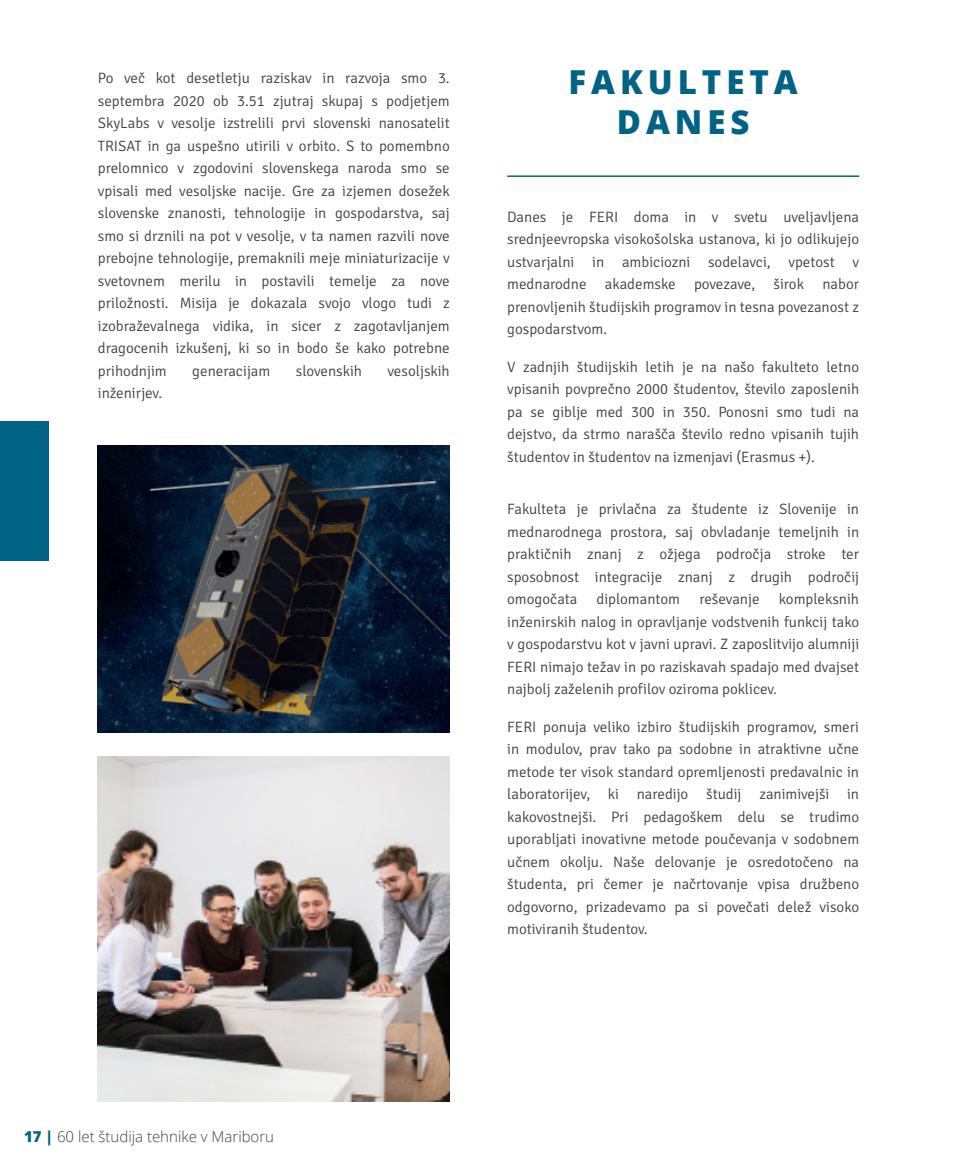
<style>
.page{position:relative;width:957px;height:1170px;background:#fff}
.page>*{position:absolute;margin:0;border:0;box-sizing:border-box;transform-origin:0 0}
.t1{font:800 33px "Open Sans";letter-spacing:.15em;color:#006284}
.t2{font:300 15px "Signika";color:#404041}
.t3{font:300 15px "Open Sans";color:#404041}
.s1{font-weight:800;color:#006284}
</style>
<div class="page">
<hr style="left:507px;top:175px;width:352px;height:2px;background:#006284">
<div style="left:0;top:421px;width:49px;height:140px;background:#006284"></div>
<img style="left:98px;top:445px;width:352px;height:287px">
<img style="left:98px;top:756px;width:352px;height:345px">
<p class="t2" style="left:98px;top:70px;width:353px">Po več kot desetletju raziskav in razvoja smo 3.</p>
<p class="t2" style="left:98px;top:92px;width:353px">septembra 2020 ob 3.51 zjutraj skupaj s podjetjem</p>
<p class="t2" style="left:98px;top:115px;width:353px">SkyLabs v vesolje izstrelili prvi slovenski nanosatelit</p>
<p class="t2" style="left:98px;top:137px;width:353px">TRISAT in ga uspešno utirili v orbito. S to pomembno</p>
<p class="t2" style="left:98px;top:160px;width:353px">prelomnico v zgodovini slovenskega naroda smo se</p>
<p class="t2" style="left:98px;top:182px;width:353px">vpisali med vesoljske nacije. Gre za izjemen dosežek</p>
<p class="t2" style="left:98px;top:205px;width:353px">slovenske znanosti, tehnologije in gospodarstva, saj</p>
<p class="t2" style="left:98px;top:227px;width:353px">smo si drznili na pot v vesolje, v ta namen razvili nove</p>
<p class="t2" style="left:98px;top:250px;width:353px">prebojne tehnologije, premaknili meje miniaturizacije v</p>
<p class="t2" style="left:98px;top:272px;width:353px">svetovnem merilu in postavili temelje za nove</p>
<p class="t2" style="left:98px;top:295px;width:353px">priložnosti. Misija je dokazala svojo vlogo tudi z</p>
<p class="t2" style="left:98px;top:317px;width:353px">izobraževalnega vidika, in sicer z zagotavljanjem</p>
<p class="t2" style="left:98px;top:340px;width:353px">dragocenih izkušenj, ki so in bodo še kako potrebne</p>
<p class="t2" style="left:98px;top:362px;width:70px">prihodnjim</p>
<p class="t2" style="left:192px;top:362px;width:80px">generacijam</p>
<p class="t2" style="left:296px;top:362px;width:68px">slovenskih</p>
<p class="t2" style="left:387px;top:362px;width:64px">vesoljskih</p>
<p class="t2" style="left:98px;top:385px;width:66px">inženirjev.</p>
<p class="t1" style="left:568px;top:57px;width:231px">FAKULTETA</p>
<p class="t1" style="left:617px;top:97px;width:134px">DANES</p>
<p class="t2" style="left:507px;top:208px;width:353px">Danes je FERI doma in v svetu uveljavljena</p>
<p class="t2" style="left:507px;top:231px;width:353px">srednjeevropska visokošolska ustanova, ki jo odlikujejo</p>
<p class="t2" style="left:507px;top:253px;width:353px">ustvarjalni in ambiciozni sodelavci, vpetost v</p>
<p class="t2" style="left:507px;top:276px;width:353px">mednarodne akademske povezave, širok nabor</p>
<p class="t2" style="left:507px;top:298px;width:353px">prenovljenih študijskih programov in tesna povezanost z</p>
<p class="t2" style="left:507px;top:321px;width:101px">gospodarstvom.</p>
<p class="t2" style="left:507px;top:358px;width:353px">V zadnjih študijskih letih je na našo fakulteto letno</p>
<p class="t2" style="left:507px;top:381px;width:353px">vpisanih povprečno 2000 študentov, število zaposlenih</p>
<p class="t2" style="left:507px;top:403px;width:353px">pa se giblje med 300 in 350. Ponosni smo tudi na</p>
<p class="t2" style="left:507px;top:426px;width:353px">dejstvo, da strmo narašča število redno vpisanih tujih</p>
<p class="t2" style="left:507px;top:448px;width:309px">študentov in študentov na izmenjavi (Erasmus +).</p>
<p class="t2" style="left:507px;top:500px;width:353px">Fakulteta je privlačna za študente iz Slovenije in</p>
<p class="t2" style="left:507px;top:523px;width:353px">mednarodnega prostora, saj obvladanje temeljnih in</p>
<p class="t2" style="left:507px;top:545px;width:353px">praktičnih znanj z ožjega področja stroke ter</p>
<p class="t2" style="left:507px;top:568px;width:353px">sposobnost integracije znanj z drugih področij</p>
<p class="t2" style="left:507px;top:590px;width:72px">omogočata</p>
<p class="t2" style="left:596px;top:590px;width:85px">diplomantom</p>
<p class="t2" style="left:699px;top:590px;width:62px">reševanje</p>
<p class="t2" style="left:779px;top:590px;width:82px">kompleksnih</p>
<p class="t2" style="left:507px;top:613px;width:353px">inženirskih nalog in opravljanje vodstvenih funkcij tako</p>
<p class="t2" style="left:507px;top:635px;width:353px">v gospodarstvu kot v javni upravi. Z zaposlitvijo alumniji</p>
<p class="t2" style="left:507px;top:658px;width:353px">FERI nimajo težav in po raziskavah spadajo med dvajset</p>
<p class="t2" style="left:507px;top:680px;width:271px">najbolj zaželenih profilov oziroma poklicev.</p>
<p class="t2" style="left:507px;top:718px;width:353px">FERI ponuja veliko izbiro študijskih programov, smeri</p>
<p class="t2" style="left:507px;top:740px;width:353px">in modulov, prav tako pa sodobne in atraktivne učne</p>
<p class="t2" style="left:507px;top:763px;width:353px">metode ter visok standard opremljenosti predavalnic in</p>
<p class="t2" style="left:507px;top:785px;width:353px">laboratorijev, ki naredijo študij zanimivejši in</p>
<p class="t2" style="left:507px;top:808px;width:353px">kakovostnejši. Pri pedagoškem delu se trudimo</p>
<p class="t2" style="left:507px;top:830px;width:353px">uporabljati inovativne metode poučevanja v sodobnem</p>
<p class="t2" style="left:507px;top:853px;width:353px">učnem okolju. Naše delovanje je osredotočeno na</p>
<p class="t2" style="left:507px;top:875px;width:353px">študenta, pri čemer je načrtovanje vpisa družbeno</p>
<p class="t2" style="left:507px;top:898px;width:353px">odgovorno, prizadevamo pa si povečati delež visoko</p>
<p class="t2" style="left:507px;top:920px;width:142px">motiviranih študentov.</p>
<p class="t3" style="left:24px;top:1126px;width:252px"><span class="s1">17 |</span> 60 let študija tehnike v Mariboru</p>
</div>
